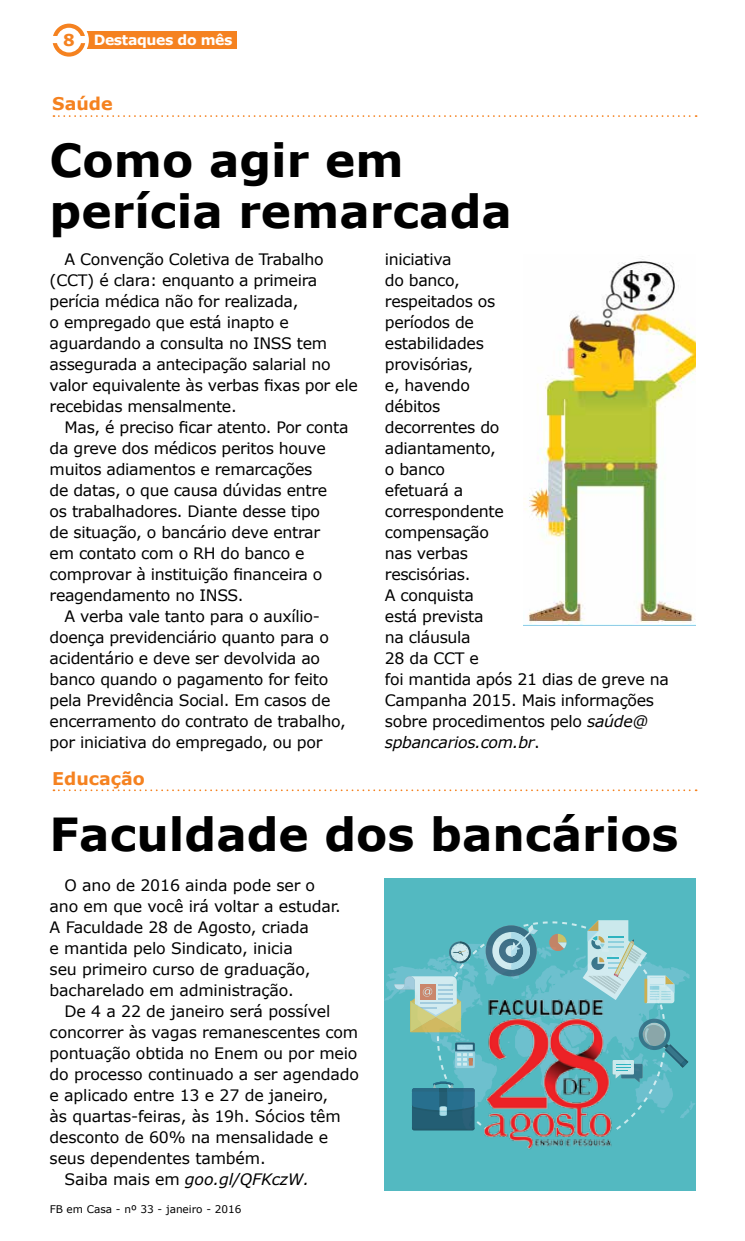
<style>
.page{position:relative;width:745px;height:1241px;background:#fff}
.page>*{position:absolute;margin:0;border:0;box-sizing:border-box;transform-origin:0 0}
.t1{font:700 45.5px/50.8px "Verdana";color:#000}
.t2{font:700 17.5px "Verdana";color:#f58220}
.t3{font:15.75px/21px "Verdana";letter-spacing:-.02em;color:#000}
.t4{font:italic 15.75px "Verdana";letter-spacing:-.01em;color:#000}
.t5{font:700 14px "Verdana";letter-spacing:-.025em;color:#fff}
.t6{font:10.5px "Verdana";color:#000}
.s1{font-size:16.45px;color:#f58220}
.s2{font-style:italic}
.s3{font-style:normal}
</style>
<div class="page">
<div style="left:69px;top:31px;width:168px;height:18px;background:#f58220"></div>
<div style="left:49px;top:20px;width:40px;height:40px;background:#fff;border-radius:50%"></div>
<svg style="left:53px;top:24px;width:32px;height:12px"></svg>
<svg style="left:53px;top:43px;width:32px;height:14px"></svg>
<svg style="left:53px;top:115px;width:643px;height:2px"></svg>
<svg style="left:53px;top:789px;width:643px;height:2px"></svg>
<div style="left:384px;top:878px;width:310px;height:313px;background:#53b9c1"></div>
<svg style="left:384px;top:920px;width:310px;height:210px"></svg>
<img style="left:523px;top:259px;width:171px;height:366px">
<img style="left:483px;top:991px;width:127px;height:158px">
<p class="t5" style="left:63px;top:31px;width:171px"><span class="s1">8</span> Destaques do mês</p>
<p class="t2" style="left:52px;top:93px;width:62px">Saúde</p>
<h1 class="t1" style="left:50px;top:135px;width:463px">Como agir em perícia remarcada</h1>
<p class="t3" style="left:50px;top:249px;width:309px;text-indent:15px">A Convenção Coletiva de Trabalho (CCT) é clara: enquanto a primeira perícia médica não for realizada,<br>o empregado que está inapto e aguardando a consulta no INSS tem assegurada a antecipação salarial no valor equivalente às verbas fixas por ele recebidas mensalmente.</p>
<p class="t3" style="left:64px;top:417px;width:285px">Mas, é preciso ficar atento. Por conta</p>
<p class="t3" style="left:50px;top:438px;width:277px">da greve dos médicos peritos houve</p>
<p class="t3" style="left:50px;top:459px;width:264px">muitos adiamentos e remarcações</p>
<p class="t3" style="left:50px;top:480px;width:279px">de datas, o que causa dúvidas entre</p>
<p class="t3" style="left:50px;top:501px;width:272px">os trabalhadores. Diante desse tipo</p>
<p class="t3" style="left:50px;top:522px;width:272px">de situação, o bancário deve entrar</p>
<p class="t3" style="left:50px;top:543px;width:256px">em contato com o RH do banco e</p>
<p class="t3" style="left:50px;top:564px;width:274px">comprovar à instituição financeira o</p>
<p class="t3" style="left:50px;top:585px;width:195px">reagendamento no INSS.</p>
<p class="t3" style="left:64px;top:606px;width:256px">A verba vale tanto para o auxílio-</p>
<p class="t3" style="left:50px;top:627px;width:280px">doença previdenciário quanto para o</p>
<p class="t3" style="left:50px;top:648px;width:272px">acidentário e deve ser devolvida ao</p>
<p class="t3" style="left:50px;top:669px;width:280px">banco quando o pagamento for feito</p>
<p class="t3" style="left:50px;top:690px;width:282px">pela Previdência Social. Em casos de</p>
<p class="t3" style="left:50px;top:711px;width:297px">encerramento do contrato de trabalho,</p>
<p class="t3" style="left:50px;top:732px;width:274px">por iniciativa do empregado, ou por</p>
<p class="t2" style="left:52px;top:766px;width:94px">Educação</p>
<p class="t3" style="left:384px;top:249px;width:285px">iniciativa<br>do banco,<br>respeitados os<br>períodos de<br>estabilidades<br>provisórias,<br>e, havendo<br>débitos<br>decorrentes do<br>adiantamento,<br>o banco<br>efetuará a<br>correspondente<br>compensação<br>nas verbas<br>rescisórias.<br>A conquista<br>está prevista<br>na cláusula<br>28 da CCT e<br>foi mantida após 21 dias de greve na<br>Campanha 2015. Mais informações sobre procedimentos pelo <span class="s2">saúde@ spbancarios.com.br</span>.</p>
<h1 class="t1" style="left:50px;top:809px;width:630px">Faculdade dos bancários</h1>
<p class="t3" style="left:50px;top:875px;width:293px;text-indent:15px">O ano de 2016 ainda pode ser o ano em que você irá voltar a estudar.<br>A Faculdade 28 de Agosto, criada<br>e mantida pelo Sindicato, inicia<br>seu primeiro curso de graduação, bacharelado em administração.</p>
<p class="t3" style="left:64px;top:1001px;width:267px">De 4 a 22 de janeiro será possível</p>
<p class="t3" style="left:50px;top:1022px;width:310px">concorrer às vagas remanescentes com</p>
<p class="t3" style="left:50px;top:1043px;width:309px">pontuação obtida no Enem ou por meio</p>
<p class="t3" style="left:50px;top:1064px;width:311px">do processo continuado a ser agendado</p>
<p class="t3" style="left:50px;top:1085px;width:280px">e aplicado entre 13 e 27 de janeiro,</p>
<p class="t3" style="left:50px;top:1106px;width:292px">às quartas-feiras, às 19h. Sócios têm</p>
<p class="t3" style="left:50px;top:1127px;width:280px">desconto de 60% na mensalidade e</p>
<p class="t3" style="left:50px;top:1148px;width:217px">seus dependentes também.</p>
<p class="t4" style="left:64px;top:1169px;width:246px"><span class="s3">Saiba mais em</span> goo.gl/QFKczW.</p>
<p class="t6" style="left:50px;top:1202px;width:193px">FB em Casa - nº 33 - janeiro - 2016</p>
</div>
